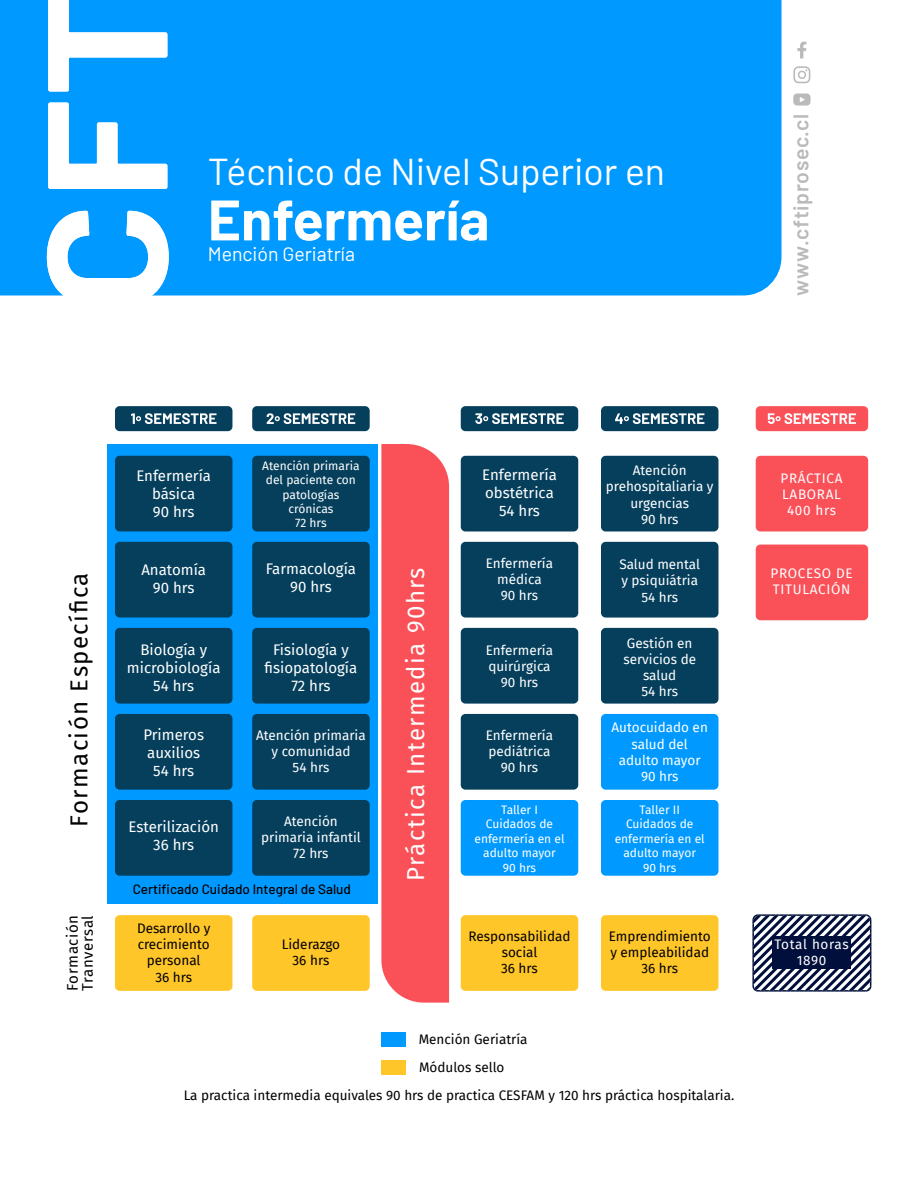
<style>
.page{position:relative;width:918px;height:1188px;background:#fff}
.page>*{position:absolute;margin:0;border:0;box-sizing:border-box;transform-origin:0 0}
.t1{font:700 57px "Barlow";color:#fff}
.t2{font:37.35px "Barlow";color:#fff}
.t3{font:24px "Fira Sans";letter-spacing:.06em;color:#fff}
.t4{font:24px "Fira Sans";letter-spacing:.06em;color:#000}
.t5{font:600 21.15px "Barlow";letter-spacing:.03em;color:#bababa}
.t6{font:19.5px "Barlow";color:#fff}
.t7{font:15px/18px "Fira Sans";color:#fff;text-align:center}
.t8{font:15px/15px "Fira Sans";letter-spacing:.04em;color:#000}
.t9{font:13.5px/16.2px "Fira Sans";color:#fff;text-align:center}
.t10{font:13.5px/16.2px "Fira Sans";color:#000;text-align:center}
.t11{font:13.5px/16.2px "Fira Sans";letter-spacing:.05em;color:#fff;text-align:center}
.t12{font:500 13.5px "Barlow";color:#000}
.t13{font:13.5px/16.2px "Fira Sans";letter-spacing:.045em;color:#fff;text-align:center}
.t14{font:12px/14.4px "Fira Sans";color:#fff;text-align:center}
</style>
<div class="page">
<div style="left:0;top:0;width:781px;height:295px;background:#09f"></div>
<svg style="left:47px;top:211px;width:122px;height:85px"></svg>
<svg style="left:48px;top:103px;width:119px;height:86px"></svg>
<svg style="left:48px;top:0;width:119px;height:91px"></svg>
<svg style="left:793px;top:66px;width:17px;height:17px"></svg>
<svg style="left:797px;top:42px;width:9px;height:17px"></svg>
<svg style="left:793px;top:94px;width:18px;height:12px"></svg>
<svg style="left:752px;top:914px;width:119px;height:78px"></svg>
<div style="left:756px;top:456px;width:112px;height:75px;background:#fa5058;border-radius:5px"></div>
<div style="left:756px;top:545px;width:112px;height:75px;background:#fa5058;border-radius:5px"></div>
<div style="left:601px;top:456px;width:117px;height:75px;background:#053f5c;border-radius:5px"></div>
<div style="left:601px;top:542px;width:117px;height:76px;background:#053f5c;border-radius:5px"></div>
<div style="left:601px;top:628px;width:117px;height:76px;background:#053f5c;border-radius:5px"></div>
<div style="left:601px;top:714px;width:117px;height:76px;background:#09f;border-radius:5px"></div>
<div style="left:601px;top:800px;width:117px;height:76px;background:#09f;border-radius:5px"></div>
<div style="left:601px;top:915px;width:117px;height:76px;background:#ffc629;border-radius:5px"></div>
<div style="left:772px;top:936px;width:79px;height:33px;background:#000f3b"></div>
<div style="left:461px;top:915px;width:117px;height:76px;background:#ffc629;border-radius:5px"></div>
<div style="left:461px;top:456px;width:117px;height:75px;background:#053f5c;border-radius:5px"></div>
<div style="left:461px;top:542px;width:117px;height:76px;background:#053f5c;border-radius:5px"></div>
<div style="left:107px;top:444px;width:271px;height:459px;background:#09f"></div>
<div style="left:461px;top:628px;width:117px;height:76px;background:#053f5c;border-radius:5px"></div>
<div style="left:461px;top:714px;width:117px;height:76px;background:#053f5c;border-radius:5px"></div>
<div style="left:461px;top:800px;width:117px;height:76px;background:#09f;border-radius:5px"></div>
<div style="left:252px;top:456px;width:118px;height:75px;background:#053f5c;border-radius:5px"></div>
<div style="left:252px;top:542px;width:118px;height:76px;background:#053f5c;border-radius:5px"></div>
<div style="left:252px;top:628px;width:118px;height:76px;background:#053f5c;border-radius:5px"></div>
<div style="left:252px;top:915px;width:118px;height:76px;background:#ffc629;border-radius:5px"></div>
<div style="left:756px;top:406px;width:112px;height:25px;background:#fa5058;border-radius:5px"></div>
<svg style="left:768px;top:413px;width:88px;height:11px"></svg>
<div style="left:601px;top:406px;width:117px;height:25px;background:#053f5c;border-radius:5px"></div>
<svg style="left:615px;top:413px;width:89px;height:11px"></svg>
<div style="left:461px;top:406px;width:117px;height:25px;background:#053f5c;border-radius:5px"></div>
<svg style="left:475px;top:413px;width:89px;height:11px"></svg>
<div style="left:252px;top:406px;width:118px;height:25px;background:#053f5c;border-radius:5px"></div>
<svg style="left:267px;top:413px;width:88px;height:11px"></svg>
<div style="left:115px;top:406px;width:117px;height:25px;background:#053f5c;border-radius:5px"></div>
<svg style="left:131px;top:413px;width:86px;height:11px"></svg>
<div style="left:115px;top:456px;width:117px;height:75px;background:#053f5c;border-radius:5px"></div>
<div style="left:115px;top:542px;width:117px;height:76px;background:#053f5c;border-radius:5px"></div>
<div style="left:115px;top:628px;width:117px;height:76px;background:#053f5c;border-radius:5px"></div>
<div style="left:115px;top:714px;width:117px;height:76px;background:#053f5c;border-radius:5px"></div>
<div style="left:115px;top:800px;width:117px;height:76px;background:#053f5c;border-radius:5px"></div>
<div style="left:115px;top:915px;width:117px;height:76px;background:#ffc629;border-radius:5px"></div>
<div style="left:381px;top:444px;width:68px;height:559px;background:#fa5058"></div>
<div style="left:252px;top:714px;width:118px;height:76px;background:#053f5c;border-radius:5px"></div>
<div style="left:252px;top:800px;width:118px;height:76px;background:#053f5c;border-radius:5px"></div>
<div style="left:381px;top:1032px;width:25px;height:14px;background:#09f"></div>
<div style="left:381px;top:1061px;width:25px;height:14px;background:#ffc629"></div>
<h2 class="t2" style="left:208px;top:144px;width:459px">Técnico de Nivel Superior en</h2>
<h1 class="t1" style="left:208px;top:178px;width:283px">Enfermería</h1>
<h3 class="t6" style="left:208px;top:239px;width:149px">Mención Geriatría</h3>
<h3 class="t5" style="left:786px;top:296px;width:183px;rotate:-90deg">www.cftiprosec.cl</h3>
<h3 class="t4" style="left:61px;top:827px;width:256px;rotate:-90deg">Formación Específica</h3>
<p class="t8" style="left:65px;top:991px;width:78px;rotate:-90deg">Formación<br>Tranversal</p>
<p class="t7" style="left:136px;top:466px;width:76px">Enfermería básica<br>90 hrs</p>
<p class="t7" style="left:141px;top:560px;width:66px">Anatomía<br>90 hrs</p>
<p class="t7" style="left:127px;top:640px;width:95px">Biología y microbiología<br>54 hrs</p>
<p class="t7" style="left:143px;top:725px;width:62px">Primeros auxilios<br>54 hrs</p>
<p class="t7" style="left:129px;top:817px;width:92px">Esterilización<br>36 hrs</p>
<p class="t14" style="left:262px;top:458px;width:99px">Atención primaria del paciente con patologías crónicas<br>72 hrs</p>
<p class="t7" style="left:266px;top:559px;width:92px">Farmacología<br>90 hrs</p>
<p class="t7" style="left:265px;top:641px;width:94px">Fisiología y fisiopatología<br>72 hrs</p>
<p class="t9" style="left:256px;top:727px;width:111px">Atención primaria y comunidad<br>54 hrs</p>
<p class="t9" style="left:261px;top:813px;width:101px">Atención primaria infantil<br>72 hrs</p>
<p class="t12" style="left:133px;top:880px;width:220px">Certificado Cuidado Integral de Salud</p>
<p class="t10" style="left:137px;top:920px;width:75px">Desarrollo y crecimiento personal<br>36 hrs</p>
<p class="t10" style="left:282px;top:936px;width:60px">Liderazgo<br>36 hrs</p>
<h3 class="t3" style="left:398px;top:881px;width:315px;rotate:-90deg">Práctica Intermedia 90hrs</h3>
<p class="t7" style="left:482px;top:466px;width:76px">Enfermería obstétrica<br>54 hrs</p>
<p class="t9" style="left:486px;top:555px;width:69px">Enfermería médica<br>90 hrs</p>
<p class="t9" style="left:486px;top:642px;width:69px">Enfermería quirúrgica<br>90 hrs</p>
<p class="t9" style="left:486px;top:727px;width:69px">Enfermería pediátrica<br>90 hrs</p>
<p class="t14" style="left:475px;top:802px;width:91px">Taller I<br>Cuidados de enfermería en el adulto mayor<br>90 hrs</p>
<p class="t10" style="left:468px;top:928px;width:104px">Responsabilidad social<br>36 hrs</p>
<p class="t9" style="left:606px;top:462px;width:109px">Atención prehospitaliaria y urgencias<br>90 hrs</p>
<p class="t9" style="left:619px;top:556px;width:82px">Salud mental y psiquiátria<br>54 hrs</p>
<p class="t9" style="left:623px;top:635px;width:74px">Gestión en servicios de salud<br>54 hrs</p>
<p class="t9" style="left:612px;top:719px;width:98px">Autocuidado en salud del adulto mayor<br>90 hrs</p>
<p class="t14" style="left:615px;top:802px;width:91px">Taller II<br>Cuidados de enfermería en el adulto mayor<br>90 hrs</p>
<p class="t11" style="left:781px;top:470px;width:64px">PRÁCTICA<br>LABORAL<br>400 hrs</p>
<p class="t11" style="left:771px;top:565px;width:84px;text-align:left">PROCESO DE<br>TITULACIÓN</p>
<p class="t10" style="left:609px;top:928px;width:103px">Emprendimiento y empleabilidad<br>36 hrs</p>
<p class="t13" style="left:774px;top:936px;width:76px">Total horas<br>1890</p>
<p class="t10" style="left:419px;top:1031px;width:110px">Mención Geriatría</p>
<p class="t10" style="left:419px;top:1059px;width:87px">Módulos sello</p>
<p class="t10" style="left:184px;top:1087px;width:552px">La practica intermedia equivales 90 hrs de practica CESFAM y 120 hrs práctica hospitalaria.</p>
</div>
